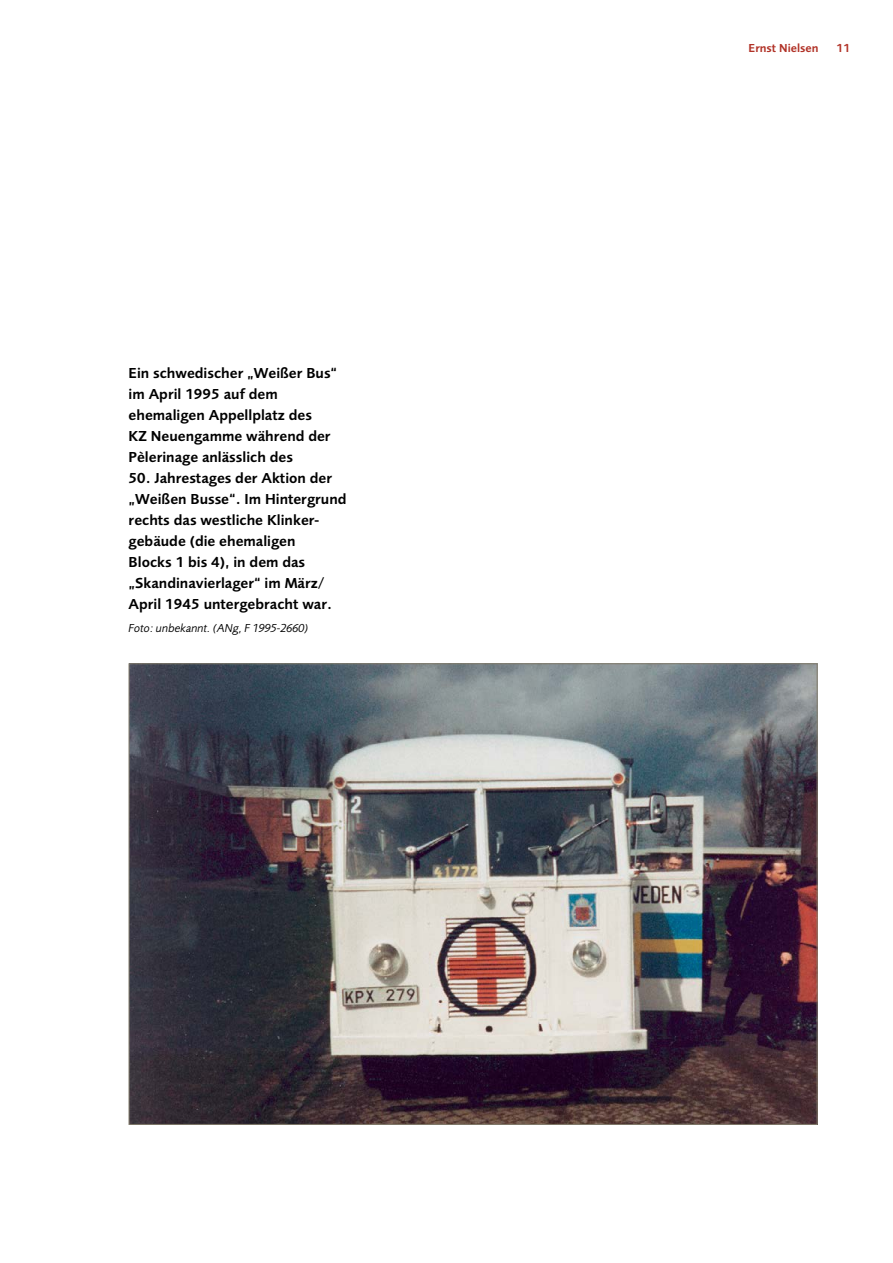
<style>
.page{position:relative;width:893px;height:1263px;background:#fff}
.page>*{position:absolute;margin:0;border:0;box-sizing:border-box;transform-origin:0 0}
.t1{font:15px/21px "Foundry Sans Demi CE";color:#000}
.t2{font:12px "Foundry Sans Book Italic CE";color:#000}
.t3{font:12px "Foundry Sans Demi CE";color:#b13227}
</style>
<div class="page">
<img style="left:131px;top:665px;width:684px;height:458px">
<p class="t1" style="left:129px;top:362px;width:210px">Ein schwedischer „Weißer Bus“ im April 1995 auf dem ehemaligen Appellplatz des<br>KZ Neuengamme während der<br>Pèlerinage anlässlich des</p>
<p class="t1" style="left:129px;top:467px;width:219px">50. Jahrestages der Aktion der „Weißen Busse“. Im Hintergrund rechts das westliche Klinker&shy;gebäude (die ehemaligen<br>Blocks 1 bis 4), in dem das „Skandinavierlager“ im März/<br>April 1945 untergebracht war.</p>
<p class="t2" style="left:129px;top:621px;width:181px">Foto: unbekannt. (ANg, F 1995-2660)</p>
<p class="t3" style="left:749px;top:41px;width:71px">Ernst Nielsen</p>
<p class="t3" style="left:837px;top:41px;width:15px">11</p>
</div>
